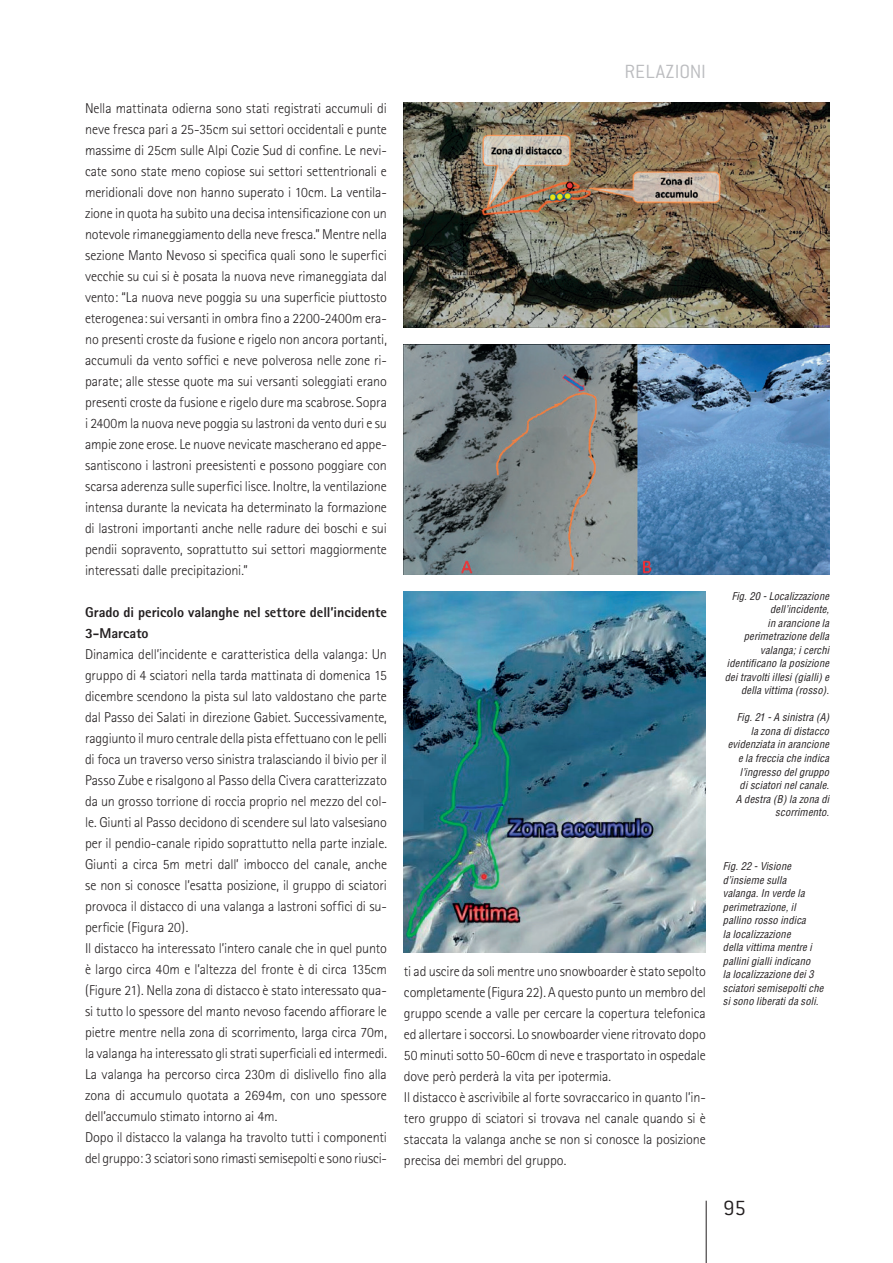
<style>
.page{position:relative;width:893px;height:1263px;background:#fff}
.page>*{position:absolute;margin:0;border:0;box-sizing:border-box;transform-origin:0 0}
.t1{font:300 22.5px "Conduit ITC";color:#231f20}
.t2{font:300 21px "Conduit ITC";letter-spacing:.01em;color:#bcbdc0}
.t3{font:300 14.25px/21px "Rotis Sans Serif";letter-spacing:-.01em;color:#231f20}
.t4{font:800 14.25px/21px "Rotis Sans Serif";letter-spacing:-.005em;color:#231f20}
.t5{font:italic condensed 10.5px/13.5px "Helvetica";letter-spacing:.02em;color:#231f20;text-align:right}
</style>
<div class="page">
<img style="left:404px;top:102px;width:425px;height:225px">
<img style="left:404px;top:344px;width:425px;height:230px">
<img style="left:403px;top:591px;width:303px;height:361px">
<hr style="left:706px;top:1201px;width:1px;height:62px;background:#231f20">
<p class="t3" style="left:85px;top:98px;width:303px;text-align:justify">Nella mattinata odierna sono stati registrati accumuli di neve fresca pari a 25-35cm sui settori occidentali e punte massime di 25cm sulle Alpi Cozie Sud di confine. Le nevi&shy;cate sono state meno copiose sui settori settentrionali e meridionali dove non hanno superato i 10cm. La ventila&shy;zione in quota ha subito una decisa intensificazione con un notevole rimaneggiamento della neve fresca.” Mentre nella sezione Manto Nevoso si specifica quali sono le superfici vecchie su cui si è posata la nuova neve rimaneggiata dal vento: “La nuova neve poggia su una superficie piuttosto eterogenea: sui versanti in ombra fino a 2200-2400m era&shy;no presenti croste da fusione e rigelo non ancora portanti, accumuli da vento soffici e neve polverosa nelle zone ri&shy;parate; alle stesse quote ma sui versanti soleggiati erano presenti croste da fusione e rigelo dure ma scabrose. Sopra i 2400m la nuova neve poggia su lastroni da vento duri e su ampie zone erose. Le nuove nevicate mascherano ed appe&shy;santiscono i lastroni preesistenti e possono poggiare con scarsa aderenza sulle superfici lisce. Inoltre, la ventilazione intensa durante la nevicata ha determinato la formazione di lastroni importanti anche nelle radure dei boschi e sui pendii sopravento, soprattutto sui settori maggiormente interessati dalle precipitazioni.”</p>
<p class="t4" style="left:85px;top:601px;width:303px">Grado di pericolo valanghe nel settore dell’incidente<br>3-Marcato</p>
<p class="t3" style="left:85px;top:644px;width:303px">Dinamica dell’incidente e caratteristica della valanga: Un gruppo di 4 sciatori nella tarda mattinata di domenica 15 dicembre scendono la pista sul lato valdostano che parte dal Passo dei Salati in direzione Gabiet. Successivamente, raggiunto il muro centrale della pista effettuano con le pelli di foca un traverso verso sinistra tralasciando il bivio per il Passo Zube e risalgono al Passo della Civera caratterizzato da un grosso torrione di roccia proprio nel mezzo del col&shy;le. Giunti al Passo decidono di scendere sul lato valsesiano per il pendio-canale ripido soprattutto nella parte inziale.<br>Giunti a circa 5m metri dall’ imbocco del canale, anche se non si conosce l’esatta posizione, il gruppo di sciatori provoca il distacco di una valanga a lastroni soffici di su&shy;perficie (Figura 20).<br>Il distacco ha interessato l’intero canale che in quel punto è largo circa 40m e l’altezza del fronte è di circa 135cm (Figure 21). Nella zona di distacco è stato interessato qua&shy;si tutto lo spessore del manto nevoso facendo affiorare le pietre mentre nella zona di scorrimento, larga circa 70m, la valanga ha interessato gli strati superficiali ed intermedi.<br>La valanga ha percorso circa 230m di dislivello fino alla zona di accumulo quotata a 2694m, con uno spessore dell’accumulo stimato intorno ai 4m.<br>Dopo il distacco la valanga ha travolto tutti i componenti del gruppo: 3 sciatori sono rimasti semisepolti e sono riusci-</p>
<h2 class="t2" style="left:624px;top:60px;width:83px">RELAZIONI</h2>
<p class="t5" style="left:725px;top:589px;width:106px">Fig. 20 - Localizzazione dell’incidente,<br>in arancione la perimetrazione della valanga; i cerchi identificano la posizione dei travolti illesi (gialli) e della vittima (rosso).</p>
<p class="t5" style="left:728px;top:711px;width:103px">Fig. 21 - A sinistra (A) la zona di distacco evidenziata in arancione e la freccia che indica l’ingresso del gruppo<br>di sciatori nel canale.<br>A destra (B) la zona di scorrimento.</p>
<p class="t3" style="left:404px;top:960px;width:303px">ti ad uscire da soli mentre uno snowboarder è stato sepolto completamente (Figura 22). A questo punto un membro del gruppo scende a valle per cercare la copertura telefonica ed allertare i soccorsi. Lo snowboarder viene ritrovato dopo 50 minuti sotto 50-60cm di neve e trasportato in ospedale dove però perderà la vita per ipotermia.<br>Il distacco è ascrivibile al forte sovraccarico in quanto l’in&shy;tero gruppo di sciatori si trovava nel canale quando si è staccata la valanga anche se non si conosce la posizione precisa dei membri del gruppo.</p>
<p class="t5" style="left:723px;top:859px;width:102px;text-align:left">Fig. 22 - Visione d’insieme sulla valanga. In verde la perimetrazione, il pallino rosso indica<br>la localizzazione<br>della vittima mentre i pallini gialli indicano<br>la localizzazione dei 3 sciatori semisepolti che si sono liberati da soli.</p>
<h1 class="t1" style="left:723px;top:1195px;width:24px">95</h1>
</div>
